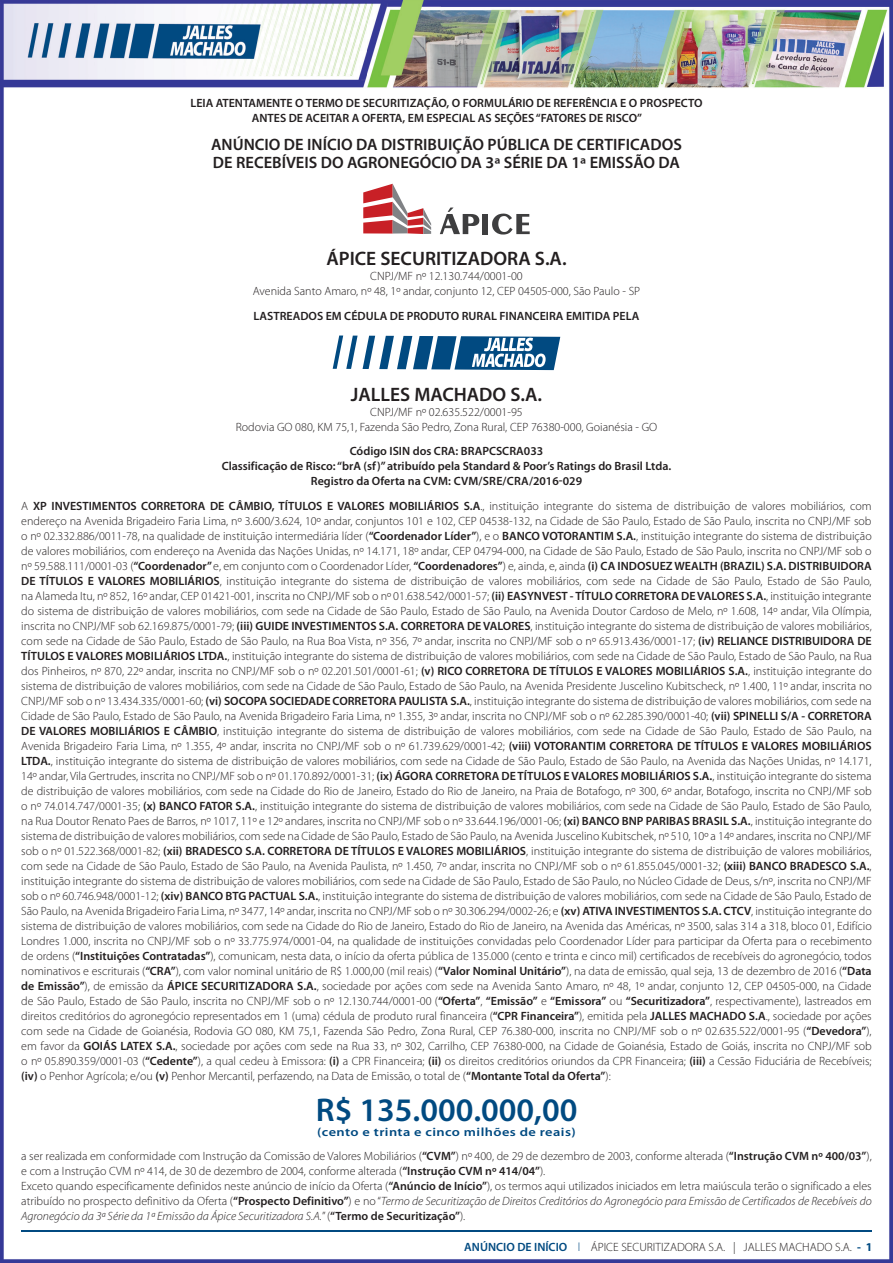
<style>
.page{position:relative;width:893px;height:1263px;background:#fff}
.page>*{position:absolute;margin:0;border:0;box-sizing:border-box;transform-origin:0 0}
.t1{font:600 33px "Myriad Pro";color:#014a81}
.t2{font:600 19.5px "Myriad Pro";color:#231f20}
.t3{font:600 16.5px/18px "Myriad Pro";color:#231f20}
.t4{font:300 12px/15px "Myriad Pro";color:#231f20;text-align:center}
.t5{font:600 12px/15px "Myriad Pro";color:#231f20;text-align:center}
.t6{font:300 12px "Myriad Pro";color:#231f20}
.t7{font:600 12px "Myriad Pro";letter-spacing:.03em;color:#014a81;scale:1.2 1}
.s1{font-weight:600}
.s2{font-style:italic}
.s3{font-weight:600;color:#014a81}
.s4{color:#014a81}
.s5{font-weight:700;color:#014a81}
</style>
<div class="page">
<img style="left:0;top:0;width:893px;height:1263px">
<hr style="left:21px;top:1230px;width:850px;height:2px;background:#014a81">
<div style="left:482px;top:214px;width:6px;height:20px;background:#3e3e3f"></div>
<svg style="left:492px;top:214px;width:38px;height:21px"></svg>
<svg style="left:440px;top:208px;width:39px;height:26px"></svg>
<svg style="left:363px;top:184px;width:68px;height:50px"></svg>
<svg style="left:333px;top:335px;width:227px;height:35px"></svg>
<p class="t5" style="left:190px;top:95px;width:514px">LEIA ATENTAMENTE O TERMO DE SECURITIZAÇÃO, O FORMULÁRIO DE REFERÊNCIA E O PROSPECTO<br>ANTES DE ACEITAR A OFERTA, EM ESPECIAL AS SEÇÕES “FATORES DE RISCO”</p>
<h3 class="t3" style="left:211px;top:135px;width:472px">ANÚNCIO DE INÍCIO DA DISTRIBUIÇÃO PÚBLICA DE CERTIFICADOS<br>DE RECEBÍVEIS DO AGRONEGÓCIO DA 3ª SÉRIE DA 1ª EMISSÃO DA</h3>
<h2 class="t2" style="left:326px;top:246px;width:242px">ÁPICE SECURITIZADORA S.A.</h2>
<p class="t4" style="left:253px;top:269px;width:389px">CNPJ/MF nº 12.130.744/0001-00<br>Avenida Santo Amaro, nº 48, 1º andar, conjunto 12, CEP 04505-000, São Paulo - SP</p>
<p class="t5" style="left:254px;top:308px;width:387px">LASTREADOS EM CÉDULA DE PRODUTO RURAL FINANCEIRA EMITIDA PELA</p>
<h2 class="t2" style="left:351px;top:382px;width:193px">JALLES MACHADO S.A.</h2>
<p class="t4" style="left:236px;top:404px;width:423px">CNPJ/MF nº 02.635.522/0001-95<br>Rodovia GO 080, KM 75,1, Fazenda São Pedro, Zona Rural, CEP 76380-000, Goianésia - GO</p>
<p class="t5" style="left:222px;top:443px;width:451px">Código ISIN dos CRA: BRAPCSCRA033<br>Classificação de Risco: “brA (sf)” atribuído pela Standard &amp; Poor’s Ratings do Brasil Ltda.<br>Registro da Oferta na CVM: CVM/SRE/CRA/2016-029</p>
<p class="t4" style="left:21px;top:499px;width:852px;text-align:justify">A <span class="s1">XP INVESTIMENTOS CORRETORA DE CÂMBIO, TÍTULOS E VALORES MOBILIÁRIOS S.A</span>., instituição integrante do sistema de distribuição de valores mobiliários, com endereço na Avenida Brigadeiro Faria Lima, nº 3.600/3.624, 10º andar, conjuntos 101 e 102, CEP 04538-132, na Cidade de São Paulo, Estado de São Paulo, inscrita no CNPJ/MF sob o nº 02.332.886/0011-78, na qualidade de instituição intermediária líder (<span class="s1">“Coordenador Líder”</span>), e o <span class="s1">BANCO VOTORANTIM S.A.</span>, instituição integrante do sistema de distribuição de valores mobiliários, com endereço na Avenida das Nações Unidas, nº 14.171, 18º andar, CEP 04794-000, na Cidade de São Paulo, Estado de São Paulo, inscrita no CNPJ/MF sob o nº 59.588.111/0001-03 (<span class="s1">“Coordenador”</span> e, em conjunto com o Coordenador Líder, <span class="s1">“Coordenadores”</span>) e, ainda, e, ainda <span class="s1">(i) CA INDOSUEZ WEALTH (BRAZIL) S.A. DISTRIBUIDORA DE TÍTULOS E VALORES MOBILIÁRIOS</span>, instituição integrante do sistema de distribuição de valores mobiliários, com sede na Cidade de São Paulo, Estado de São Paulo, na Alameda Itu, nº 852, 16º andar, CEP 01421-001, inscrita no CNPJ/MF sob o nº 01.638.542/0001-57; <span class="s1">(ii) EASYNVEST - TÍTULO CORRETORA DE VALORES S.A.</span>, instituição integrante do sistema de distribuição de valores mobiliários, com sede na Cidade de São Paulo, Estado de São Paulo, na Avenida Doutor Cardoso de Melo, nº 1.608, 14º andar, Vila Olímpia, inscrita no CNPJ/MF sob 62.169.875/0001-79; <span class="s1">(iii) GUIDE INVESTIMENTOS S.A. CORRETORA DE VALORES</span>, instituição integrante do sistema de distribuição de valores mobiliários, com sede na Cidade de São Paulo, Estado de São Paulo, na Rua Boa Vista, nº 356, 7º andar, inscrita no CNPJ/MF sob o nº 65.913.436/0001-17; <span class="s1">(iv) RELIANCE DISTRIBUIDORA DE TÍTULOS E VALORES MOBILIÁRIOS LTDA.</span>, instituição integrante do sistema de distribuição de valores mobiliários, com sede na Cidade de São Paulo, Estado de São Paulo, na Rua dos Pinheiros, nº 870, 22º andar, inscrita no CNPJ/MF sob o nº 02.201.501/0001-61; <span class="s1">(v) RICO CORRETORA DE TÍTULOS E VALORES MOBILIÁRIOS S.A.</span>, instituição integrante do sistema de distribuição de valores mobiliários, com sede na Cidade de São Paulo, Estado de São Paulo, na Avenida Presidente Juscelino Kubitscheck, nº 1.400, 11º andar, inscrita no CNPJ/MF sob o nº 13.434.335/0001-60; <span class="s1">(vi) SOCOPA SOCIEDADE CORRETORA PAULISTA S.A.</span>, instituição integrante do sistema de distribuição de valores mobiliários, com sede na Cidade de São Paulo, Estado de São Paulo, na Avenida Brigadeiro Faria Lima, nº 1.355, 3º andar, inscrita no CNPJ/MF sob o nº 62.285.390/0001-40; <span class="s1">(vii) SPINELLI S/A - CORRETORA DE VALORES MOBILIÁRIOS E CÂMBIO</span>, instituição integrante do sistema de distribuição de valores mobiliários, com sede na Cidade de São Paulo, Estado de São Paulo, na Avenida Brigadeiro Faria Lima, nº 1.355, 4º andar, inscrita no CNPJ/MF sob o nº 61.739.629/0001-42; <span class="s1">(viii) VOTORANTIM CORRETORA DE TÍTULOS E VALORES MOBILIÁRIOS LTDA.</span>, instituição integrante do sistema de distribuição de valores mobiliários, com sede na Cidade de São Paulo, Estado de São Paulo, na Avenida das Nações Unidas, nº 14.171, 14º andar, Vila Gertrudes, inscrita no CNPJ/MF sob o nº 01.170.892/0001-31; <span class="s1">(ix) ÁGORA CORRETORA DE TÍTULOS E VALORES MOBILIÁRIOS S.A.</span>, instituição integrante do sistema de distribuição de valores mobiliários, com sede na Cidade do Rio de Janeiro, Estado do Rio de Janeiro, na Praia de Botafogo, nº 300, 6º andar, Botafogo, inscrita no CNPJ/MF sob o nº 74.014.747/0001-35; <span class="s1">(x) BANCO FATOR S.A.</span>, instituição integrante do sistema de distribuição de valores mobiliários, com sede na Cidade de São Paulo, Estado de São Paulo, na Rua Doutor Renato Paes de Barros, nº 1017, 11º e 12º andares, inscrita no CNPJ/MF sob o nº 33.644.196/0001-06; <span class="s1">(xi) BANCO BNP PARIBAS BRASIL S.A.</span>, instituição integrante do sistema de distribuição de valores mobiliários, com sede na Cidade de São Paulo, Estado de São Paulo, na Avenida Juscelino Kubitschek, nº 510, 10º a 14º andares, inscrita no CNPJ/MF sob o nº 01.522.368/0001-82; <span class="s1">(xii) BRADESCO S.A. CORRETORA DE TÍTULOS E VALORES MOBILIÁRIOS</span>, instituição integrante do sistema de distribuição de valores mobiliários, com sede na Cidade de São Paulo, Estado de São Paulo, na Avenida Paulista, nº 1.450, 7º andar, inscrita no CNPJ/MF sob o nº 61.855.045/0001-32; <span class="s1">(xiii) BANCO BRADESCO S.A.</span>, instituição integrante do sistema de distribuição de valores mobiliários, com sede na Cidade de São Paulo, Estado de São Paulo, no Núcleo Cidade de Deus, s/nº, inscrita no CNPJ/MF sob o nº 60.746.948/0001-12; <span class="s1">(xiv) BANCO BTG PACTUAL S.A.</span>, instituição integrante do sistema de distribuição de valores mobiliários, com sede na Cidade de São Paulo, Estado de São Paulo, na Avenida Brigadeiro Faria Lima, nº 3477, 14º andar, inscrita no CNPJ/MF sob o nº 30.306.294/0002-26; e <span class="s1">(xv) ATIVA INVESTIMENTOS S.A. CTCV</span>, instituição integrante do sistema de distribuição de valores mobiliários, com sede na Cidade do Rio de Janeiro, Estado do Rio de Janeiro, na Avenida das Américas, nº 3500, salas 314 a 318, bloco 01, Edifício Londres 1.000, inscrita no CNPJ/MF sob o nº 33.775.974/0001-04, na qualidade de instituições convidadas pelo Coordenador Líder para participar da Oferta para o recebimento de ordens (<span class="s1">“Instituições Contratadas”</span>), comunicam, nesta data, o início da oferta pública de 135.000 (cento e trinta e cinco mil) certificados de recebíveis do agronegócio, todos nominativos e escriturais (<span class="s1">“CRA”</span>), com valor nominal unitário de R$ 1.000,00 (mil reais) (<span class="s1">“Valor Nominal Unitário”</span>), na data de emissão, qual seja, 13 de dezembro de 2016 (<span class="s1">“Data de Emissão”</span>), de emissão da <span class="s1">ÁPICE SECURITIZADORA S.A.</span>, sociedade por ações com sede na Avenida Santo Amaro, nº 48, 1º andar, conjunto 12, CEP 04505-000, na Cidade de São Paulo, Estado de São Paulo, inscrita no CNPJ/MF sob o nº 12.130.744/0001-00 (<span class="s1">“Oferta”</span>, <span class="s1">“Emissão”</span> e <span class="s1">“Emissora”</span> ou <span class="s1">“Securitizadora”</span>, respectivamente), lastreados em direitos creditórios do agronegócio representados em 1 (uma) cédula de produto rural financeira (<span class="s1">“CPR Financeira”</span>), emitida pela <span class="s1">JALLES MACHADO S.A</span>., sociedade por ações com sede na Cidade de Goianésia, Rodovia GO 080, KM 75,1, Fazenda São Pedro, Zona Rural, CEP 76.380-000, inscrita no CNPJ/MF sob o nº 02.635.522/0001-95 (<span class="s1">“Devedora”</span>), em favor da <span class="s1">GOIÁS LATEX S.A.</span>, sociedade por ações com sede na Rua 33, nº 302, Carrilho, CEP 76380-000, na Cidade de Goianésia, Estado de Goiás, inscrita no CNPJ/MF sob o nº 05.890.359/0001-03 (<span class="s1">“Cedente”</span>), a qual cedeu à Emissora: <span class="s1">(i)</span> a CPR Financeira; <span class="s1">(ii)</span> os direitos creditórios oriundos da CPR Financeira; <span class="s1">(iii)</span> a Cessão Fiduciária de Recebíveis; <span class="s1">(iv)</span> o Penhor Agrícola; e/ou <span class="s1">(v)</span> Penhor Mercantil, perfazendo, na Data de Emissão, o total de (<span class="s1">“Montante Total da Oferta”</span>):</p>
<h1 class="t1" style="left:316px;top:1088px;width:263px">R$ 135.000.000,00</h1>
<p class="t7" style="left:317px;top:1124px;width:217px">(cento e trinta e cinco milhões de reais)</p>
<p class="t4" style="left:21px;top:1149px;width:852px;text-align:left">a ser realizada em conformidade com Instrução da Comissão de Valores Mobiliários (<span class="s1">“CVM”</span>) nº 400, de 29 de dezembro de 2003, conforme alterada (<span class="s1">“Instrução CVM nº 400/03”</span>), e com a Instrução CVM nº 414, de 30 de dezembro de 2004, conforme alterada (<span class="s1">“Instrução CVM nº 414/04”</span>).<br>Exceto quando especificamente definidos neste anúncio de início da Oferta (<span class="s1">“Anúncio de Início”</span>), os termos aqui utilizados iniciados em letra maiúscula terão o significado a eles atribuído no prospecto definitivo da Oferta (<span class="s1">“Prospecto Definitivo”</span>) e no “<span class="s2">Termo de Securitização de Direitos Creditórios do Agronegócio para Emissão de Certificados de Recebíveis do Agronegócio da 3ª Série da 1ª Emissão da Ápice Securitizadora S.A.</span>” (<span class="s1">“Termo de Securitização”</span>).</p>
<p class="t6" style="left:464px;top:1240px;width:410px"><span class="s3">ANÚNCIO DE INÍCIO</span> <span class="s4">l</span> ÁPICE SECURITIZADORA S.A. | JALLES MACHADO S.A. <span class="s5">- 1</span></p>
</div>
